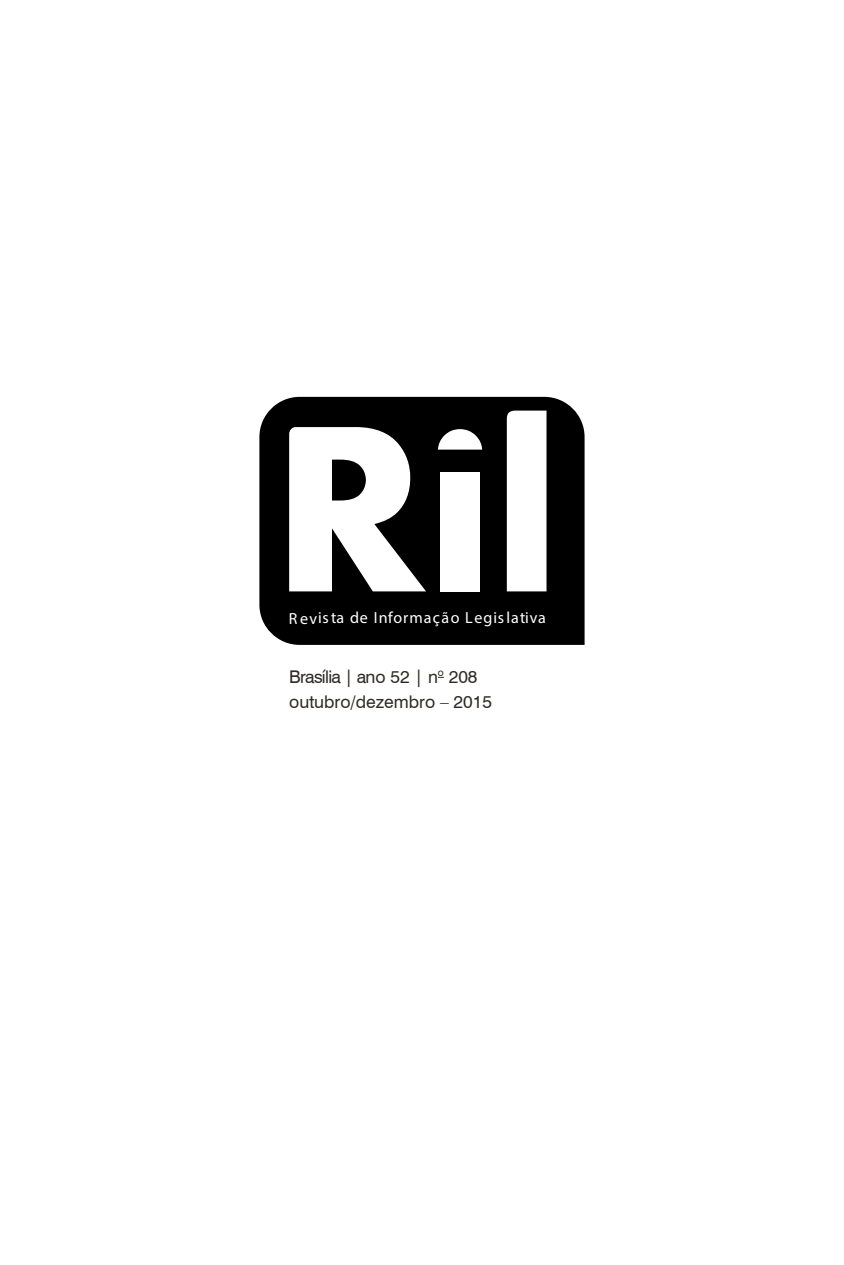
<style>
.page{position:relative;width:844px;height:1265px;background:#fff}
.page>*{position:absolute;margin:0;border:0;box-sizing:border-box;transform-origin:0 0}
.Folha_de_rosto{font:17.5px "Swiss 721 BT";color:#302b28}
.Folha_de_rosto-2{font:17.5px "Swiss 721 BT";letter-spacing:-.04em;color:#302b28}
.t1{font:16.1px "Myriad Pro";letter-spacing:.04em;color:#fff}
</style>
<div class="page">
<div style="left:259px;top:397px;width:325px;height:248px;background:#000"></div>
<svg style="left:289px;top:427px;width:137px;height:164px"></svg>
<div style="left:440px;top:472px;width:39px;height:119px;background:#fff"></div>
<svg style="left:506px;top:411px;width:40px;height:180px"></svg>
<svg style="left:438px;top:429px;width:44px;height:21px"></svg>
<p class="t1" style="left:289px;top:608px;width:259px">R evista de Informação Legislativa</p>
<p class="Folha_de_rosto-2" style="left:289px;top:666px;width:190px">Brasília | ano 52 | n<sup>o</sup> 208</p>
<p class="Folha_de_rosto" style="left:289px;top:691px;width:204px">outubro/dezembro – 2015</p>
</div>
